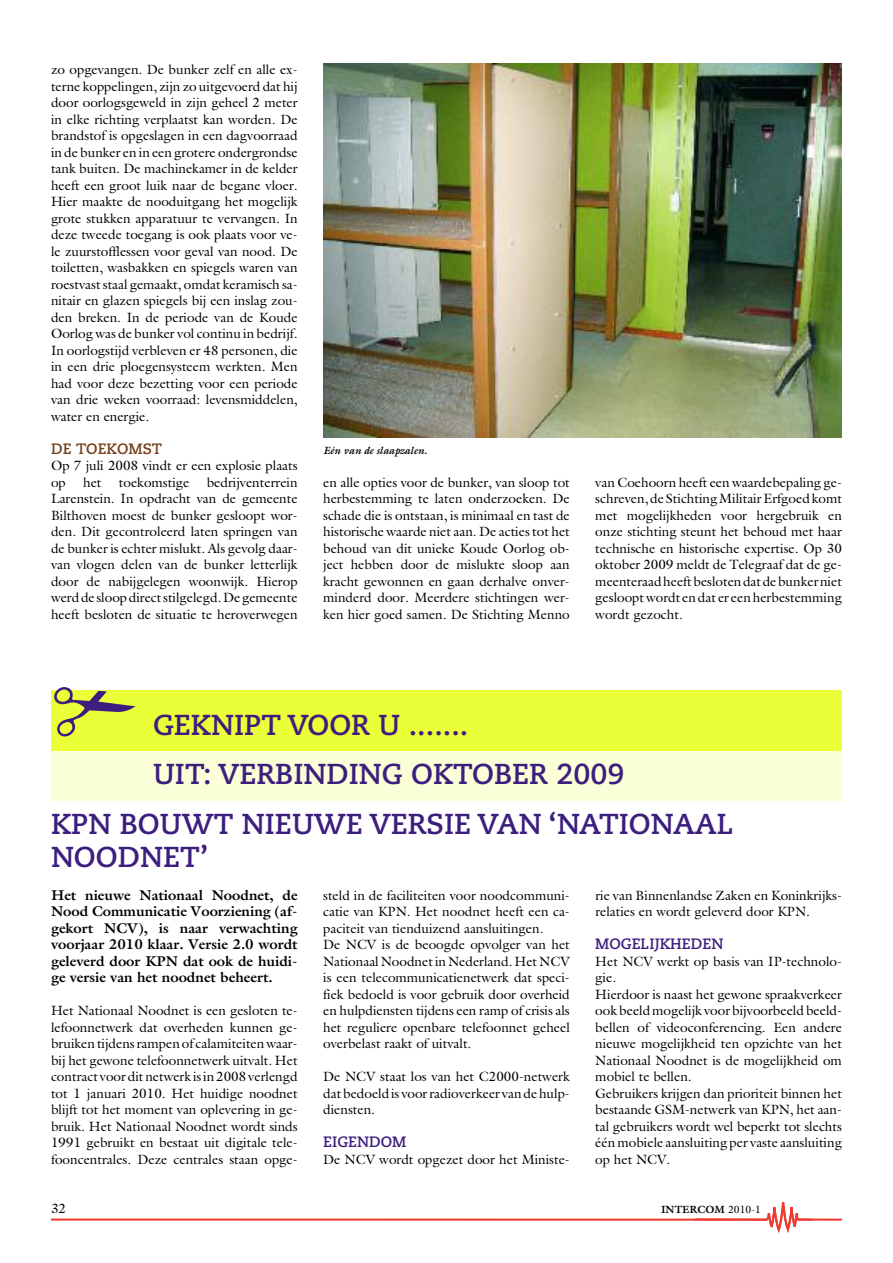
<style>
.page{position:relative;width:893px;height:1263px;background:#fff}
.page>*{position:absolute;margin:0;border:0;box-sizing:border-box;transform-origin:0 0}
.t1{font:700 28.8px "Caecilia";color:#3c1e7e}
.t2{font:700 15px "Caecilia";color:#3c1e7e}
.t3{font:700 15px "Caecilia";color:#743f1c}
.t4{font:700 14.25px/16.5px "Galliard";color:#000;text-align:justify}
.t5{font:13.5px/16.5px "Galliard";color:#000;text-align:justify}
.t6{font:italic 700 10.5px "Galliard";color:#000}
.t7{font:700 10.5px "Galliard";color:#000}
.s1{font-weight:400}
</style>
<div class="page">
<svg style="left:51px;top:1202px;width:791px;height:31px"></svg>
<img style="left:323px;top:64px;width:519px;height:373px">
<div style="left:51px;top:734px;width:791px;height:66px;background:#fbffd7"></div>
<div style="left:51px;top:691px;width:791px;height:60px;background:#ebff38"></div>
<svg style="left:54px;top:690px;width:82px;height:1px"></svg>
<p class="t5" style="left:51px;top:62px;width:248px">zo opgevangen. De bunker zelf en alle ex&shy;terne koppelingen, zijn zo uitgevoerd dat hij door oorlogsgeweld in zijn geheel 2 meter in elke richting verplaatst kan worden. De brandstof is opgeslagen in een dagvoorraad in de bunker en in een grotere ondergrondse tank buiten. De machinekamer in de kelder heeft een groot luik naar de begane vloer.<br>Hier maakte de nooduitgang het mogelijk grote stukken apparatuur te vervangen. In deze tweede toegang is ook plaats voor ve&shy;le zuurstofflessen voor geval van nood. De toiletten, wasbakken en spiegels waren van roestvast staal gemaakt, omdat keramisch sa&shy;nitair en glazen spiegels bij een inslag zou&shy;den breken. In de periode van de Koude Oorlog was de bunker vol continu in bedrijf.<br>In oorlogstijd verbleven er 48 personen, die in een drie ploegensysteem werkten. Men had voor deze bezetting voor een periode van drie weken voorraad: levensmiddelen, water en energie.</p>
<p class="t3" style="left:51px;top:442px;width:113px">DE TOEKOMST</p>
<p class="t5" style="left:51px;top:458px;width:248px">Op 7 juli 2008 vindt er een explosie plaats op</p>
<p class="t6" style="left:323px;top:444px;width:105px">Eén van de slaapzalen.</p>
<p class="t5" style="left:51px;top:474px;width:248px;text-indent:156px">bedrijventerrein Larenstein. In opdracht van de gemeente Bilthoven moest de bunker gesloopt wor&shy;den. Dit gecontroleerd laten springen van de bunker is echter mislukt. Als gevolg daar&shy;van vlogen delen van de bunker letterlijk door de nabijgelegen woonwijk. Hierop werdde sloopdirectstilgelegd.Degemeente heeft besloten de situatie te heroverwegen</p>
<p class="t5" style="left:323px;top:474px;width:248px">en alle opties voor de bunker, van sloop tot herbestemming te laten onderzoeken. De schade die is ontstaan, is minimaal en tast de historische waarde niet aan. De acties tot het behoud van dit unieke Koude Oorlog ob&shy;ject hebben door de mislukte sloop aan kracht gewonnen en gaan derhalve onver&shy;minderd door. Meerdere stichtingen wer&shy;ken hier goed samen. De Stichting Menno</p>
<p class="t5" style="left:595px;top:474px;width:248px">van Coehoorn heeft een waardebepaling ge&shy;schreven,de StichtingMilitairErfgoedkomt met mogelijkheden voor hergebruik en onze stichting steunt het behoud met haar technische en historische expertise. Op 30 oktober 2009 meldt de Telegraaf dat de ge&shy;meenteraadheeftbeslotendatdebunkerniet geslooptwordt en dat er een herbestemming wordt gezocht.</p>
<p class="t5" style="left:83px;top:474px;width:20px">het</p>
<p class="t5" style="left:119px;top:474px;width:72px">toekomstige</p>
<h1 class="t1" style="left:153px;top:712px;width:317px">GEKNIPT VOOR U .......</h1>
<h1 class="t1" style="left:153px;top:762px;width:473px">UIT: VERBINDING OKTOBER 2009</h1>
<h1 class="t1" style="left:51px;top:811px;width:684px">KPN BOUWT NIEUWE VERSIE VAN ‘NATIONAAL</h1>
<h1 class="t1" style="left:51px;top:844px;width:159px">NOODNET’</h1>
<p class="t4" style="left:51px;top:886px;width:248px">Het nieuwe Nationaal Noodnet, de Nood Communicatie Voorziening (af&shy;gekort NCV), is naar verwachting voorjaar 2010 klaar. Versie 2.0 wordt geleverd door KPN dat ook de huidi&shy;ge versie van het noodnet beheert.</p>
<p class="t5" style="left:51px;top:1002px;width:248px">Het Nationaal Noodnet is een gesloten te&shy;lefoonnetwerk dat overheden kunnen ge&shy;bruiken tijdensrampen of calamiteiten waar&shy;bij het gewone telefoonnetwerk uitvalt. Het contract voorditnetwerk isin2008verlengd tot 1 januari 2010. Het huidige noodnet blijft tot het moment van oplevering in ge&shy;bruik. Het Nationaal Noodnet wordt sinds 1991 gebruikt en bestaat uit digitale tele&shy;fooncentrales. Deze centrales staan opge-</p>
<p class="t5" style="left:323px;top:886px;width:248px;text-align:left">steld in de faciliteiten voor noodcommuni&shy;catie van KPN. Het noodnet heeft een ca&shy;paciteit van tienduizend aansluitingen.<br>De NCV is de beoogde opvolger van het Nationaal Noodnetin Nederland. Het NCV is een telecommunicatienetwerk dat speci&shy;fiek bedoeld is voor gebruik door overheid en hulpdiensten tijdens een ramp of crisis als het reguliere openbare telefoonnet geheel overbelast raakt of uitvalt.</p>
<p class="t5" style="left:323px;top:1068px;width:248px">De NCV staat los van het C2000-netwerk datbedoeldis voorradioverkeer vandehulp&shy;diensten.</p>
<p class="t2" style="left:323px;top:1135px;width:85px">EIGENDOM</p>
<p class="t5" style="left:323px;top:1151px;width:248px">De NCV wordt opgezet door het Ministe-</p>
<p class="t5" style="left:595px;top:887px;width:248px">rie van Binnenlandse Zaken en Koninkrijks&shy;relaties en wordt geleverd door KPN.</p>
<p class="t2" style="left:595px;top:937px;width:130px">MOGELIJKHEDEN</p>
<p class="t5" style="left:595px;top:953px;width:248px;text-align:left">Het NCV werkt op basis van IP-technolo&shy;gie.<br>Hierdoor is naast het gewone spraakverkeer ook beeld mogelijk voor bijvoorbeeld beeld&shy;bellen of videoconferencing. Een andere nieuwe mogelijkheid ten opzichte van het Nationaal Noodnet is de mogelijkheid om mobiel te bellen.<br>Gebruikers krijgen dan prioriteit binnen het bestaande GSM-netwerk van KPN, het aan&shy;tal gebruikers wordt wel beperkt tot slechts één mobiele aansluiting per vaste aansluiting op het NCV.</p>
<p class="t5" style="left:51px;top:1200px;width:17px">32</p>
<p class="t7" style="left:661px;top:1203px;width:102px">INTERCOM <span class="s1">2010-1</span></p>
</div>
